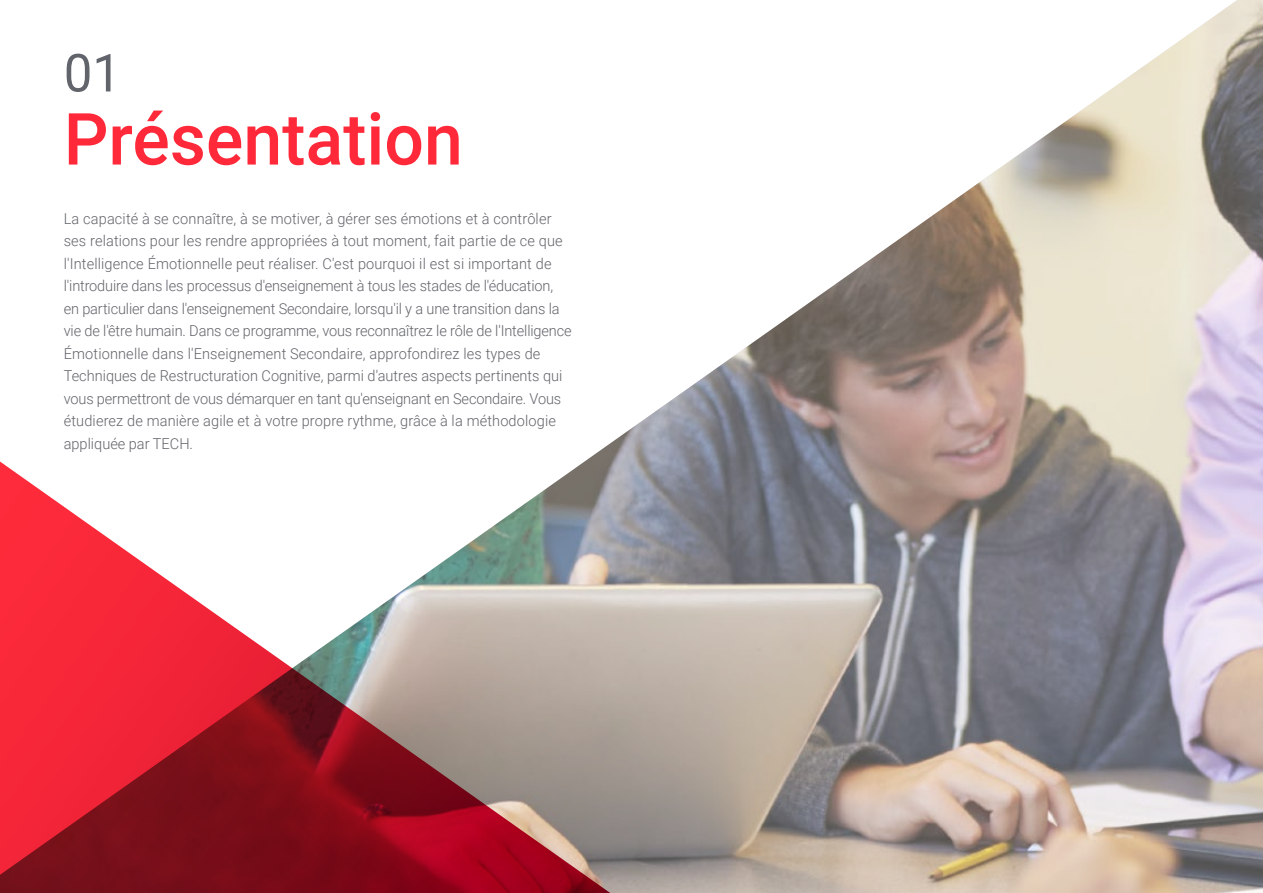
<style>
.page{position:relative;width:1263px;height:893px;background:#fff}
.page>*{position:absolute;margin:0;border:0;box-sizing:border-box;transform-origin:0 0}
.t1{font:500 72px "Roboto";color:#ff293a}
.t2{font:52.5px "Roboto";color:#61646a}
.t3{font:300 15px/22.5px "Roboto";color:#61646a}
</style>
<div class="page">
<img style="left:606px;top:0;width:657px;height:893px">
<svg style="left:0;top:446px;width:640px;height:447px"></svg>
<h2 class="t2" style="left:64px;top:36px;width:59px">01</h2>
<h1 class="t1" style="left:64px;top:89px;width:401px">Présentation</h1>
<p class="t3" style="left:64px;top:207px;width:509px">La capacité à se connaître, à se motiver, à gérer ses émotions et à contrôler ses relations pour les rendre appropriées à tout moment, fait partie de ce que l'Intelligence Émotionnelle peut réaliser. C'est pourquoi il est si important de l'introduire dans les processus d'enseignement à tous les stades de l'éducation, en particulier dans l'enseignement Secondaire, lorsqu'il y a une transition dans la vie de l'être humain. Dans ce programme, vous reconnaîtrez le rôle de l'Intelligence Émotionnelle dans l'Enseignement Secondaire, approfondirez les types de Techniques de Restructuration Cognitive, parmi d'autres aspects pertinents qui vous permettront de vous démarquer en tant qu'enseignant en Secondaire. Vous étudierez de manière agile et à votre propre rythme, grâce à la méthodologie appliquée par TECH.</p>
</div>
